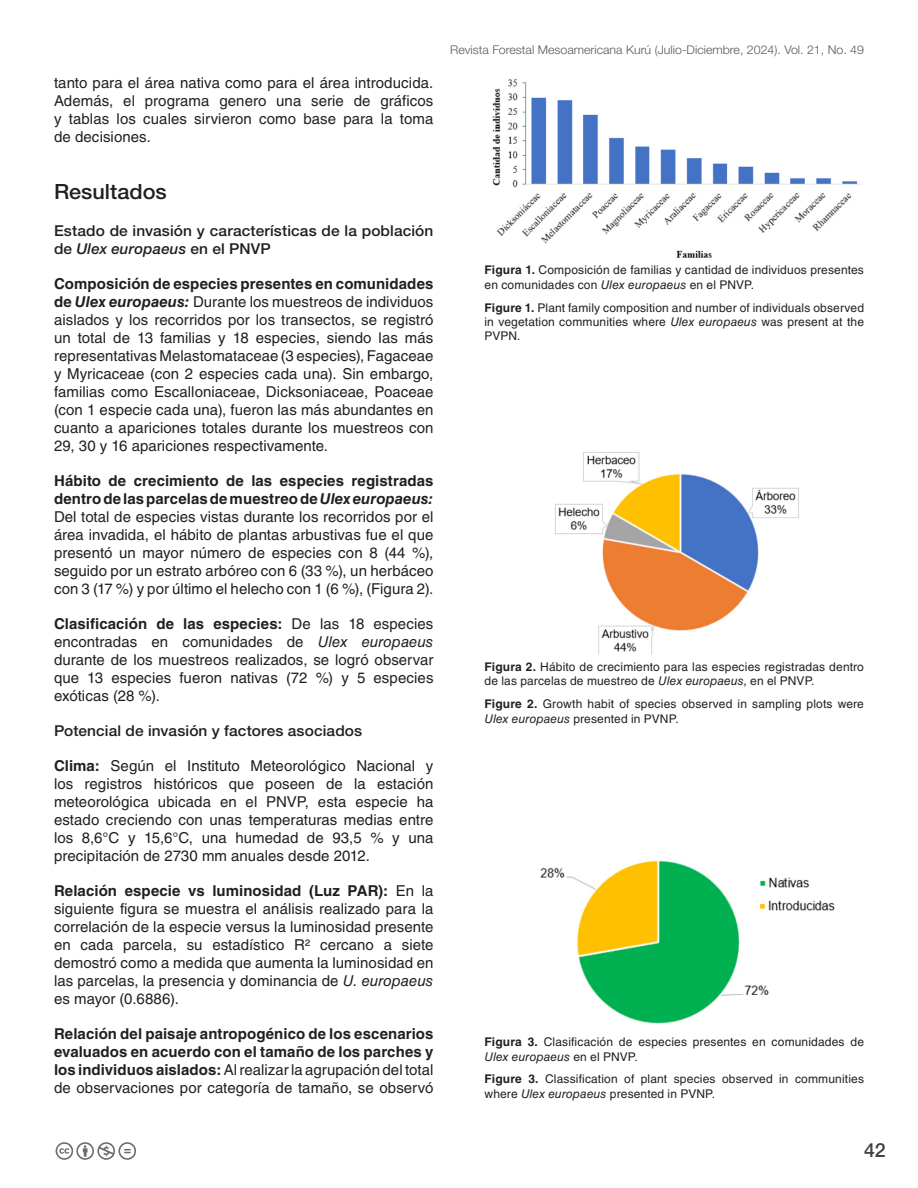
<style>
.page{position:relative;width:918px;height:1188px;background:#fff}
.page>*{position:absolute;margin:0;border:0;box-sizing:border-box;transform-origin:0 0}
.Seccion{font:500 21px "Helvetica Neue LT Std";color:#231f20}
.t1{font:500 19.5px "Helvetica Neue LT Std";color:#414042}
.textoGeneral{font:15px/18px "Helvetica LT Std";letter-spacing:.005em;color:#231f20;text-align:justify}
.textoGeneral-2{font:700 15px/18px "Helvetica LT Std";letter-spacing:.005em;color:#231f20;text-align:justify}
.textoGeneral-3{font:500 15px/18px "Helvetica Neue LT Std";letter-spacing:.005em;color:#231f20}
.t2{font:12px/14.4px "Helvetica LT Std";letter-spacing:.015em;color:#231f20}
.t3{font:300 12px "Helvetica Neue LT Std";color:#58595b}
.s1{font-style:italic}
.s2{font-weight:700}
.s3{font-weight:700;font-style:italic}
.s4{font-weight:400}
</style>
<div class="page">
<svg style="left:55px;top:1142px;width:81px;height:18px"></svg>
<img style="left:492px;top:79px;width:370px;height:179px">
<img style="left:555px;top:452px;width:244px;height:203px">
<img style="left:540px;top:860px;width:229px;height:164px">
<img style="left:749px;top:871px;width:60px;height:24px">
<img style="left:755px;top:895px;width:80px;height:23px">
<p class="textoGeneral" style="left:54px;top:74px;width:381px">tanto para el área nativa como para el área introducida.<br>Además, el programa genero una serie de gráficos y tablas los cuales sirvieron como base para la toma de decisiones.</p>
<p class="Seccion" style="left:54px;top:179px;width:114px">Resultados</p>
<p class="textoGeneral-3" style="left:54px;top:222px;width:381px">Estado de invasión y características de la población de <span class="s1">Ulex europaeus</span> en el PNVP</p>
<p class="textoGeneral" style="left:54px;top:275px;width:381px"><span class="s2">Composición de especies presentes en comunidades de</span> <span class="s3">Ulex europaeus:</span> Durante los muestreos de individuos aislados y los recorridos por los transectos, se registró un total de 13 familias y 18 especies, siendo las más representativas Melastomataceae (3 especies), Fagaceae y Myricaceae (con 2 especies cada una). Sin embargo, familias como Escalloniaceae, Dicksoniaceae, Poaceae (con 1 especie cada una), fueron las más abundantes en cuanto a apariciones totales durante los muestreos con 29, 30 y 16 apariciones respectivamente.</p>
<p class="textoGeneral" style="left:54px;top:472px;width:381px"><span class="s2">Hábito de crecimiento de las especies registradas dentro de las parcelas de muestreo de</span> <span class="s3">Ulex europaeus:<br></span>Del total de especies vistas durante los recorridos por el área invadida, el hábito de plantas arbustivas fue el que presentó un mayor número de especies con 8 (44 %), seguido por un estrato arbóreo con 6 (33 %), un herbáceo con 3 (17 %) y por último el helecho con 1 (6 %), (Figura 2).</p>
<p class="textoGeneral" style="left:54px;top:615px;width:381px"><span class="s2">Clasificación de las especies:</span> De las 18 especies encontradas en comunidades de <span class="s1">Ulex europaeus </span>durante de los muestreos realizados, se logró observar que 13 especies fueron nativas (72 %) y 5 especies exóticas (28 %).</p>
<p class="textoGeneral-3" style="left:54px;top:722px;width:310px">Potencial de invasión y factores asociados</p>
<p class="textoGeneral" style="left:54px;top:757px;width:381px"><span class="s2">Clima:</span> Según el Instituto Meteorológico Nacional y los registros históricos que poseen de la estación meteorológica ubicada en el PNVP, esta especie ha estado creciendo con unas temperaturas medias entre los 8,6°C y 15,6°C, una humedad de 93,5 % y una precipitación de 2730 mm anuales desde 2012.</p>
<p class="textoGeneral" style="left:54px;top:882px;width:381px"><span class="s2">Relación especie vs luminosidad (Luz PAR):</span> En la siguiente figura se muestra el análisis realizado para la correlación de la especie versus la luminosidad presente en cada parcela, su estadístico R2 cercano a siete demostró como a medida que aumenta la luminosidad en las parcelas, la presencia y dominancia de <span class="s1">U. europaeus </span>es mayor (0.6886).</p>
<p class="textoGeneral-2" style="left:54px;top:1025px;width:381px">Relación del paisaje antropogénico de los escenarios evaluados en acuerdo con el tamaño de los parches y los individuos aislados: <span class="s4">Al realizar la agrupación del total de observaciones por categoría de tamaño, se observó</span></p>
<p class="t3" style="left:450px;top:42px;width:415px">Revista Forestal Mesoamericana Kurú (Julio-Diciembre, 2024). Vol. 21, No. 49</p>
<p class="t3" style="left:628px;top:42px;width:211px">(Julio-Diciembr , 2024). Vol. 21, No. 49</p>
<p class="t2" style="left:485px;top:263px;width:381px"><span class="s2">Figura 1.</span> Composición de familias y cantidad de individuos presentes en comunidades con <span class="s1">Ulex europaeus</span> en el PNVP.</p>
<p class="t2" style="left:485px;top:300px;width:381px;text-align:justify"><span class="s2">Figure 1.</span> Plant family composition and number of individuals observed in vegetation communities where <span class="s1">Ulex europaeus</span> was present at the PVPN.</p>
<p class="t2" style="left:485px;top:659px;width:381px"><span class="s2">Figura 2.</span> Hábito de crecimiento para las especies registradas dentro de las parcelas de muestreo de <span class="s1">Ulex europaeus</span>, en el PNVP.</p>
<p class="t2" style="left:485px;top:697px;width:381px"><span class="s2">Figure 2.</span> Growth habit of species observed in sampling plots were<br><span class="s1">Ulex europaeus</span> presented in PVNP.</p>
<p class="t2" style="left:485px;top:1035px;width:381px"><span class="s2">Figura 3.</span> Clasificación de especies presentes en comunidades de<br><span class="s1">Ulex europaeus</span> en el PNVP.</p>
<p class="t2" style="left:485px;top:1072px;width:381px"><span class="s2">Figure 3.</span> Classification of plant species observed in communities where <span class="s1">Ulex europaeus</span> presented in PVNP.</p>
<h2 class="t1" style="left:864px;top:1139px;width:23px">42</h2>
</div>
